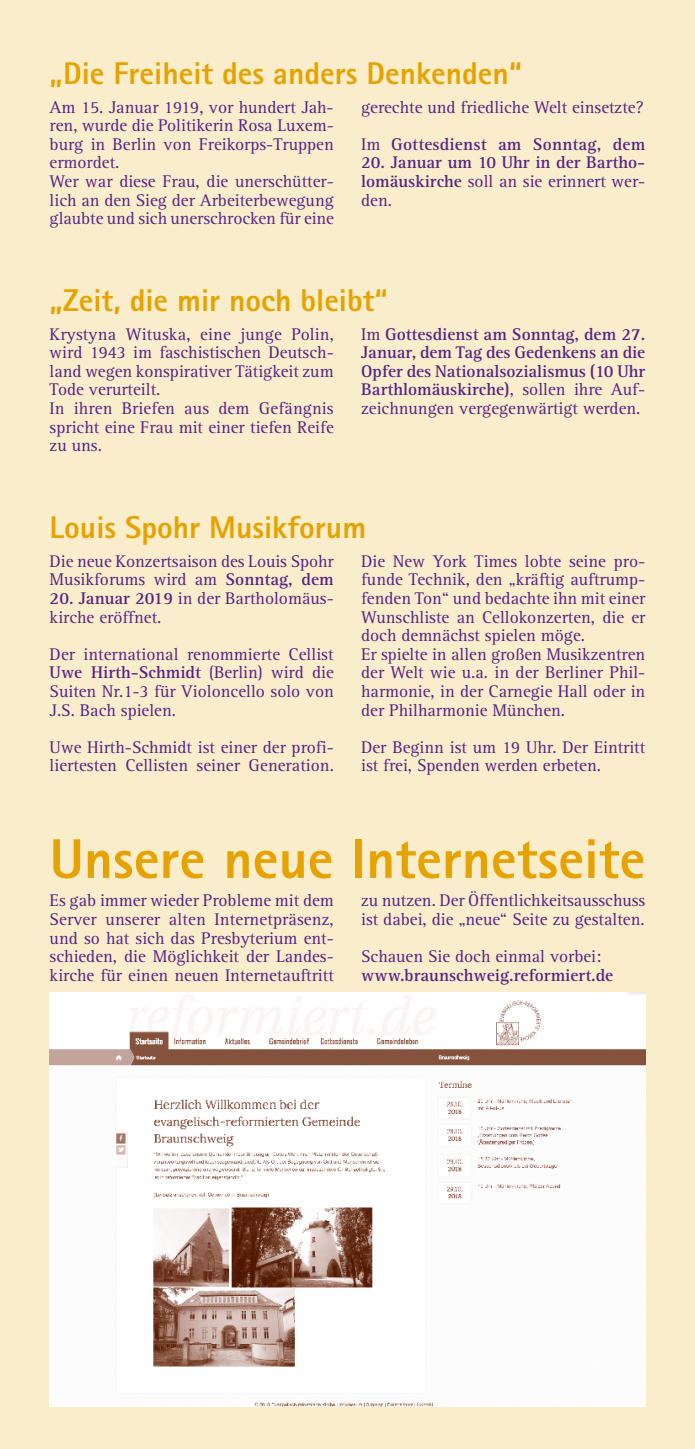
<style>
.page{position:relative;width:695px;height:1449px;background:#fff}
.page>*{position:absolute;margin:0;border:0;box-sizing:border-box;transform-origin:0 0}
.t1{font:800 56px "Rotis Sans Serif";color:#e6a300}
.t2{font:800 31.5px "Rotis Sans Serif";color:#e6a300}
.t3{font:17.5px/18.6px "Rotis Serif";color:#572381}
.t4{font:700 17.5px/18.6px "Rotis Serif";color:#572381;text-align:justify}
.s1{font-weight:700}
.s2{font-weight:400}
</style>
<div class="page">
<div style="left:0;top:0;width:694px;height:1449px;background:#faedcc"></div>
<img style="left:50px;top:993px;width:595px;height:413px">
<h2 class="t2" style="left:50px;top:53px;width:474px">„Die Freiheit des anders Denkenden“</h2>
<p class="t3" style="left:50px;top:98px;width:286px">Am 15. Januar 1919, vor hundert Jah&shy;ren, wurde die Politikerin Rosa Luxem&shy;burg in Berlin von Freikorps-Truppen ermordet.<br>Wer war diese Frau, die unerschütter&shy;lich an den Sieg der Arbeiterbewegung glaubte und sich unerschrocken für eine</p>
<p class="t3" style="left:361px;top:89px;width:285px;line-height:37.1px">gerechte und friedliche Welt einsetzte?<br>Im <span class="s1">Gottesdienst am Sonntag, dem</span></p>
<p class="t4" style="left:361px;top:154px;width:285px">20. Januar um 10 Uhr in der Bartho&shy;lomäuskirche <span class="s2">soll an sie erinnert wer&shy;den.</span></p>
<h2 class="t2" style="left:50px;top:280px;width:340px">„Zeit, die mir noch bleibt“</h2>
<p class="t3" style="left:50px;top:325px;width:286px">Krystyna Wituska, eine junge Polin, wird 1943 im faschistischen Deutsch&shy;land wegen konspirativer Tätigkeit zum<br>Tode verurteilt.<br>In ihren Briefen aus dem Gefängnis spricht eine Frau mit einer tiefen Reife zu uns.</p>
<p class="t4" style="left:361px;top:325px;width:286px"><span class="s2">Im</span> Gottesdienst am Sonntag, dem 27.<br>Januar, dem Tag des Gedenkens an die Opfer des Nationalsozialismus (10 Uhr Barthlomäuskirche)<span class="s2">, sollen ihre Auf&shy;zeichnungen vergegenwärtigt werden.</span></p>
<h2 class="t2" style="left:50px;top:507px;width:318px">Louis Spohr Musikforum</h2>
<p class="t3" style="left:50px;top:552px;width:285px">Die neue Konzertsaison des Louis Spohr<br>Musikforums wird am <span class="s1">Sonntag, dem</span></p>
<p class="t3" style="left:50px;top:589px;width:286px"><span class="s1">20. Januar 2019</span> in der Bartholomäus&shy;kirche eröffnet.</p>
<p class="t3" style="left:50px;top:645px;width:286px;text-align:justify">Der international renommierte Cellist <span class="s1">Uwe Hirth-Schmidt</span> (Berlin) wird die Suiten Nr.1-3 für Violoncello solo von J.S. Bach spielen.</p>
<p class="t3" style="left:50px;top:738px;width:286px">Uwe Hirth-Schmidt ist einer der profi&shy;liertesten Cellisten seiner Generation.</p>
<p class="t3" style="left:361px;top:552px;width:286px">Die New York Times lobte seine pro&shy;funde Technik, den „kräftig auftrump&shy;fenden Ton“ und bedachte ihn mit einer Wunschliste an Cellokonzerten, die er doch demnächst spielen möge.<br>Er spielte in allen großen Musikzentren der Welt wie u.a. in der Berliner Phil&shy;harmonie, in der Carnegie Hall oder in der Philharmonie München.</p>
<p class="t3" style="left:361px;top:738px;width:286px">Der Beginn ist um 19 Uhr. Der Eintritt ist frei, Spenden werden erbeten.</p>
<h1 class="t1" style="left:50px;top:823px;width:597px">Unsere neue Internetseite</h1>
<p class="t3" style="left:50px;top:892px;width:286px;text-align:justify">Es gab immer wieder Probleme mit dem Server unserer alten Internetpräsenz, und so hat sich das Presbyterium ent&shy;schieden, die Möglichkeit der Landes&shy;kirche für einen neuen Internetauftritt</p>
<p class="t3" style="left:361px;top:892px;width:286px">zu nutzen. Der Öffentlichkeitsausschuss ist dabei, die „neue“ Seite zu gestalten.</p>
<p class="t3" style="left:361px;top:947px;width:242px">Schauen Sie doch einmal vorbei:</p>
<p class="t4" style="left:361px;top:966px;width:254px">www.braunschweig.reformiert.de</p>
</div>
